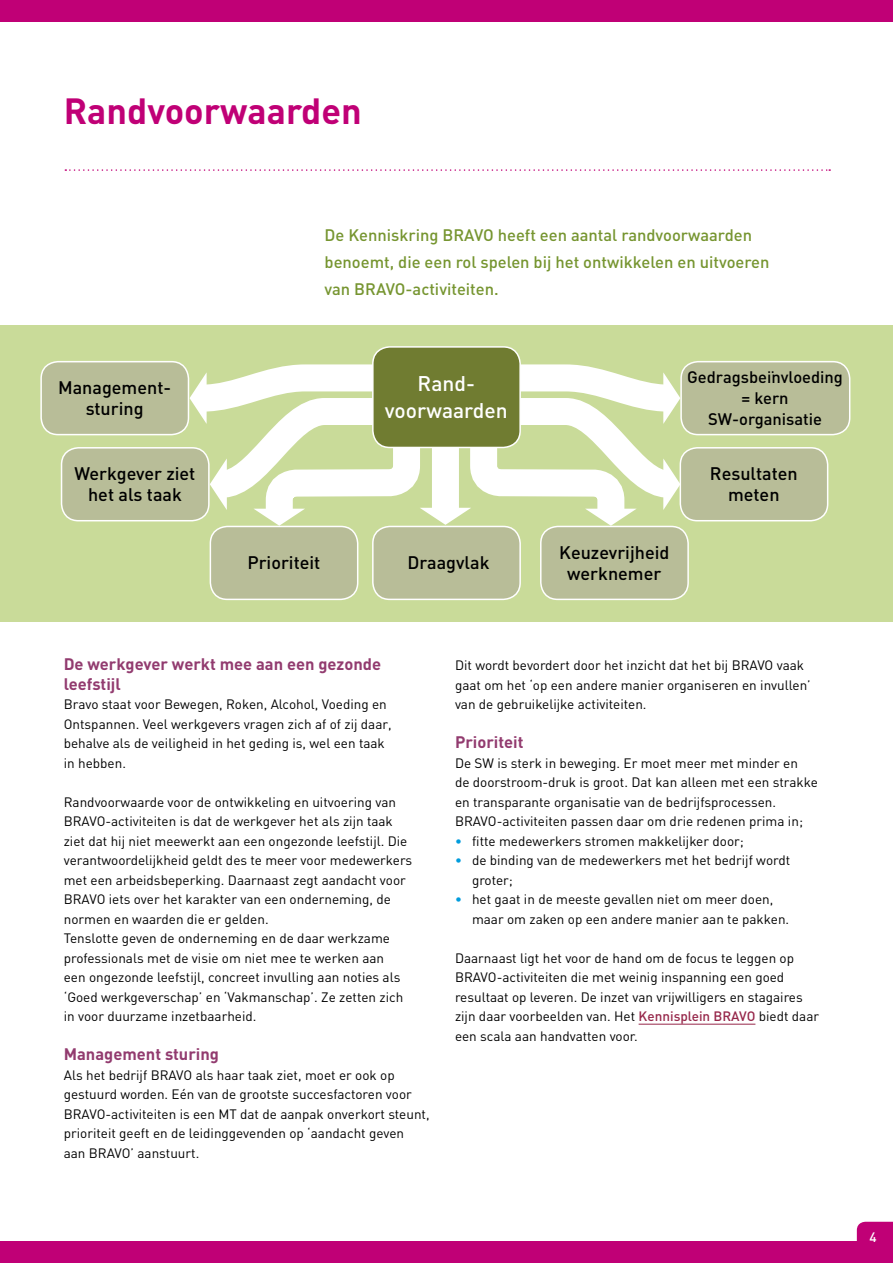
<style>
.page{position:relative;width:893px;height:1263px;background:#fff}
.page>*{position:absolute;margin:0;border:0;box-sizing:border-box;transform-origin:0 0}
.Kop{font:700 36px "DIN";color:#c00076}
.Normal__Web{font:500 21px "DIN";color:#fff}
.Normal__Web-2{font:500 18px/21px "DIN";color:#000;text-align:center}
.intro{font:500 16.5px/27px "DIN";color:#769530}
.tussenkop{font:700 16.5px/19.5px "DIN";color:#923b6f}
.Normal__Web-3{font:500 16.5px/21px "DIN";color:#000;text-align:center}
.txt{font:13.5px/19.5px "DIN";color:#000}
.t1{font:500 13.5px "DIN";color:#fff}
.s1{font-weight:500;color:#009cdd}
.s2{font-weight:500;color:#96274a}
</style>
<div class="page">
<div style="left:0;top:1242px;width:893px;height:21px;background:#c00076"></div>
<svg style="left:857px;top:1222px;width:36px;height:20px"></svg>
<div style="left:0;top:0;width:893px;height:21px;background:#c00076"></div>
<hr style="left:639px;top:1024px;width:116px;height:1px;background:#96274a">
<svg style="left:65px;top:169px;width:765px;height:2px"></svg>
<div style="left:0;top:325px;width:893px;height:296px;background:#c9db99"></div>
<svg style="left:175px;top:351px;width:521px;height:187px"></svg>
<div style="left:373px;top:347px;width:147px;height:100px;background:#707c31;border-radius:17px"></div>
<div style="left:372px;top:346px;width:149px;height:102px;border:2px solid #fff;border-radius:17px"></div>
<div style="left:41px;top:362px;width:147px;height:73px;background:#b8bd98;border-radius:17px"></div>
<div style="left:40px;top:361px;width:149px;height:74px;border:2px solid #fff;border-radius:17px"></div>
<div style="left:373px;top:526px;width:147px;height:73px;background:#b8bd98;border-radius:17px"></div>
<div style="left:372px;top:526px;width:149px;height:74px;border:2px solid #fff;border-radius:17px"></div>
<div style="left:680px;top:448px;width:148px;height:73px;background:#b8bd98;border-radius:17px"></div>
<div style="left:680px;top:447px;width:148px;height:74px;border:2px solid #fff;border-radius:17px"></div>
<div style="left:681px;top:362px;width:169px;height:73px;background:#b8bd98;border-radius:17px"></div>
<div style="left:680px;top:361px;width:170px;height:74px;border:2px solid #fff;border-radius:17px"></div>
<div style="left:541px;top:526px;width:147px;height:73px;background:#b8bd98;border-radius:17px"></div>
<div style="left:540px;top:526px;width:149px;height:74px;border:2px solid #fff;border-radius:17px"></div>
<div style="left:210px;top:526px;width:148px;height:73px;background:#b8bd98;border-radius:17px"></div>
<div style="left:210px;top:526px;width:148px;height:74px;border:2px solid #fff;border-radius:17px"></div>
<div style="left:62px;top:448px;width:147px;height:73px;background:#b8bd98;border-radius:17px"></div>
<div style="left:61px;top:447px;width:149px;height:74px;border:2px solid #fff;border-radius:17px"></div>
<p class="Kop" style="left:64px;top:87px;width:300px">Randvoorwaarden</p>
<p class="Normal__Web-2" style="left:58px;top:376px;width:115px">Management&shy;sturing</p>
<p class="Normal__Web-2" style="left:75px;top:463px;width:122px">Werkgever ziet het als taak</p>
<p class="intro" style="left:325px;top:221px;width:446px">De Kenniskring BRAVO heeft een aantal randvoorwaarden benoemt, die een rol spelen bij het ontwikkelen en uitvoeren van BRAVO-activiteiten.</p>
<p class="Normal__Web-2" style="left:247px;top:552px;width:74px">Prioriteit</p>
<p class="Normal__Web" style="left:418px;top:370px;width:59px">Rand-</p>
<p class="Normal__Web" style="left:385px;top:397px;width:124px">voorwaarden</p>
<p class="Normal__Web-2" style="left:407px;top:552px;width:84px">Draagvlak</p>
<p class="Normal__Web-2" style="left:559px;top:541px;width:112px">Keuzevrijheid werknemer</p>
<p class="Normal__Web-3" style="left:687px;top:366px;width:157px">Gedragsbeïnvloeding = kern</p>
<p class="Normal__Web-3" style="left:708px;top:408px;width:116px">SW-organisatie</p>
<p class="Normal__Web-2" style="left:710px;top:463px;width:89px">Resultaten</p>
<p class="Normal__Web-2" style="left:728px;top:484px;width:53px">meten</p>
<p class="tussenkop" style="left:64px;top:654px;width:319px">De werkgever werkt mee aan een gezonde leefstijl</p>
<p class="txt" style="left:64px;top:694px;width:329px">Bravo staat voor Bewegen, Roken, Alcohol, Voeding en Ontspannen. Veel werkgevers vragen zich af of zij daar, behalve als de veiligheid in het geding is, wel een taak in hebben.</p>
<p class="txt" style="left:64px;top:792px;width:350px">Randvoorwaarde voor de ontwikkeling en uitvoering van BRAVO-activiteiten is dat de werkgever het als zijn taak ziet dat hij niet meewerkt aan een ongezonde leefstijl. Die verantwoordelijkheid geldt des te meer voor medewerkers met een arbeidsbeperking. Daarnaast zegt aandacht voor BRAVO iets over het karakter van een onderneming, de normen en waarden die er gelden.</p>
<p class="txt" style="left:64px;top:928px;width:341px">Tenslotte geven de onderneming en de daar werkzame professionals met de visie om niet mee te werken aan een ongezonde leefstijl, concreet invulling aan noties als ‘Goed werkgeverschap’ en ‘Vakmanschap’. Ze zetten zich in voor duurzame inzetbaarheid.</p>
<p class="tussenkop" style="left:64px;top:1044px;width:157px">Management sturing</p>
<p class="txt" style="left:64px;top:1065px;width:367px">Als het bedrijf BRAVO als haar taak ziet, moet er ook op gestuurd worden. Eén van de grootste succesfactoren voor BRAVO-activiteiten is een MT dat de aanpak onverkort steunt, prioriteit geeft en de leidinggevenden op ‘aandacht geven<br>aan BRAVO’ aanstuurt.</p>
<p class="txt" style="left:455px;top:655px;width:357px">Dit wordt bevordert door het inzicht dat het bij BRAVO vaak gaat om het ‘op een andere manier organiseren en invullen’ van de gebruikelijke activiteiten.</p>
<p class="tussenkop" style="left:455px;top:732px;width:70px">Prioriteit</p>
<p class="txt" style="left:455px;top:753px;width:364px">De SW is sterk in beweging. Er moet meer met minder en<br>de doorstroom-druk is groot. Dat kan alleen met een strakke en transparante organisatie van de bedrijfsprocessen.<br>BRAVO-activiteiten passen daar om drie redenen prima in;</p>
<p class="txt" style="left:455px;top:831px;width:290px"><span class="s1">•</span> fitte medewerkers stromen makkelijker door;</p>
<p class="txt" style="left:472px;top:850px;width:320px;text-indent:-17px"><span class="s1">•</span> de binding van de medewerkers met het bedrijf wordt groter;</p>
<p class="txt" style="left:472px;top:889px;width:319px;text-indent:-17px"><span class="s1">•</span> het gaat in de meeste gevallen niet om meer doen, maar om zaken op een andere manier aan te pakken.</p>
<p class="txt" style="left:455px;top:948px;width:366px">Daarnaast ligt het voor de hand om de focus te leggen op BRAVO-activiteiten die met weinig inspanning een goed resultaat op leveren. De inzet van vrijwilligers en stagaires zijn daar voorbeelden van. Het <span class="s2">Kennisplein BRAVO</span> biedt daar een scala aan handvatten voor.</p>
<p class="t1" style="left:869px;top:1228px;width:9px">4</p>
</div>
